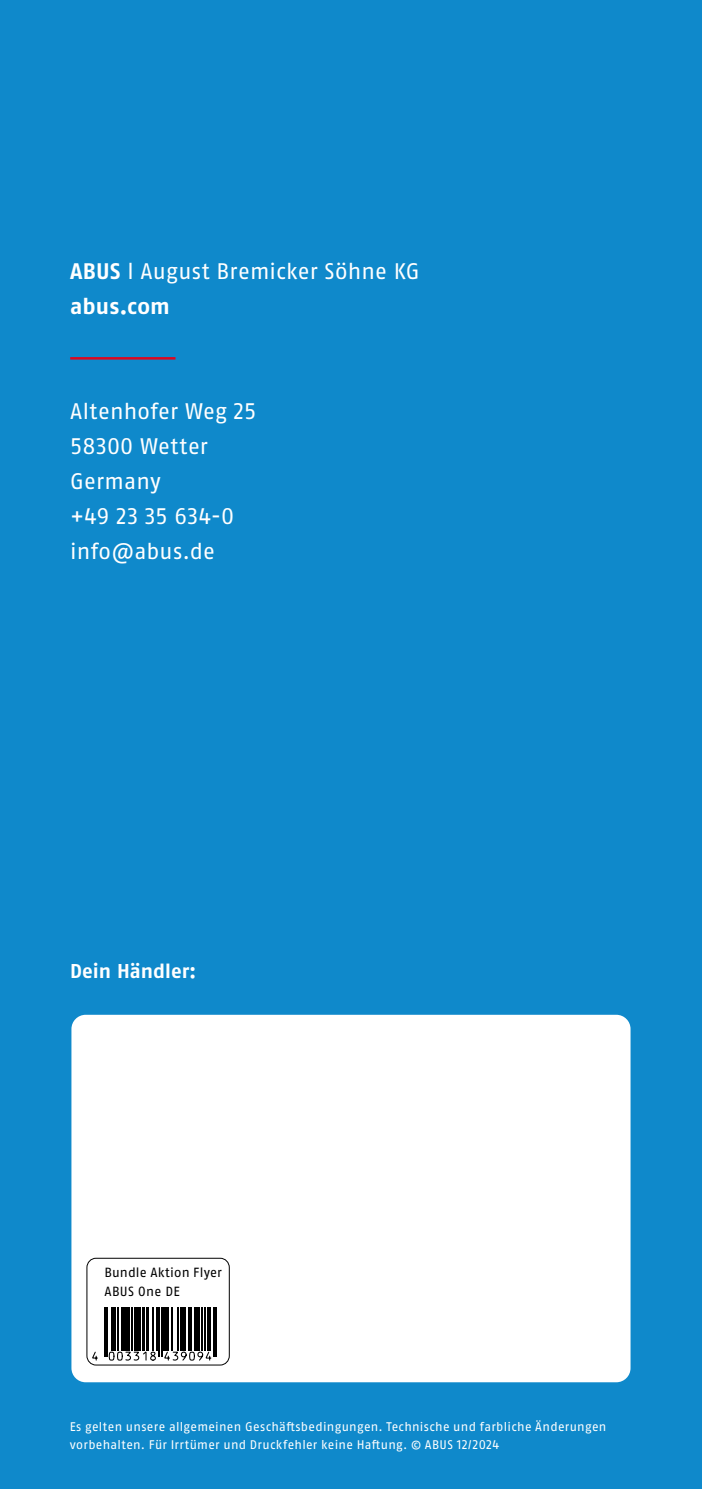
<style>
.page{position:relative;width:702px;height:1489px;background:#fff}
.page>*{position:absolute;margin:0;border:0;box-sizing:border-box;transform-origin:0 0}
.t1{font:22.5px/35px "ABUS Fago Pro";letter-spacing:.01em;color:#fff}
.t2{font:700 20px "ABUS Fago Pro";color:#fff}
.t3{font:13.25px/18.5px "ABUS Fago Pro";letter-spacing:.02em;color:#000}
.t4{font:12.5px/17.5px "ABUS Fago Pro";letter-spacing:.025em;color:#fff}
.s1{font-weight:700}
</style>
<div class="page">
<div style="left:0;top:0;width:702px;height:1488px;background:#0f89cb"></div>
<div style="left:71px;top:1014px;width:559px;height:368px;background:#fff;border-radius:14px"></div>
<hr style="left:70px;top:357px;width:105px;height:2px;background:#db0720">
<div style="left:86px;top:1257px;width:144px;height:108px;border:1px solid #000;border-radius:9px"></div>
<svg style="left:105px;top:1307px;width:112px;height:50px"></svg>
<hr style="left:104px;top:1307px;width:1px;height:49px;background:#000">
<hr style="left:106px;top:1307px;width:2px;height:49px;background:#000">
<hr style="left:111px;top:1307px;width:3px;height:43px;background:#000">
<hr style="left:115px;top:1307px;width:1px;height:43px;background:#000">
<hr style="left:117px;top:1307px;width:1px;height:43px;background:#000">
<hr style="left:121px;top:1307px;width:3px;height:43px;background:#000">
<div style="left:125px;top:1307px;width:5px;height:43px;background:#000"></div>
<hr style="left:131px;top:1307px;width:1px;height:43px;background:#000">
<hr style="left:134px;top:1307px;width:4px;height:43px;background:#000">
<hr style="left:140px;top:1307px;width:1px;height:43px;background:#000">
<hr style="left:142px;top:1307px;width:2px;height:43px;background:#000">
<hr style="left:147px;top:1307px;width:2px;height:43px;background:#000">
<hr style="left:153px;top:1307px;width:1px;height:43px;background:#000">
<hr style="left:156px;top:1307px;width:1px;height:43px;background:#000">
<hr style="left:158px;top:1307px;width:2px;height:49px;background:#000">
<hr style="left:161px;top:1307px;width:1px;height:49px;background:#000">
<hr style="left:163px;top:1307px;width:1px;height:43px;background:#000">
<hr style="left:166px;top:1307px;width:3px;height:43px;background:#000">
<hr style="left:171px;top:1307px;width:2px;height:43px;background:#000">
<hr style="left:177px;top:1307px;width:2px;height:43px;background:#000">
<hr style="left:180px;top:1307px;width:3px;height:43px;background:#000">
<hr style="left:184px;top:1307px;width:2px;height:43px;background:#000">
<hr style="left:188px;top:1307px;width:4px;height:43px;background:#000">
<hr style="left:194px;top:1307px;width:1px;height:43px;background:#000">
<hr style="left:196px;top:1307px;width:4px;height:43px;background:#000">
<hr style="left:201px;top:1307px;width:1px;height:43px;background:#000">
<hr style="left:205px;top:1307px;width:1px;height:43px;background:#000">
<hr style="left:207px;top:1307px;width:3px;height:43px;background:#000">
<hr style="left:213px;top:1307px;width:1px;height:49px;background:#000">
<hr style="left:215px;top:1307px;width:1px;height:49px;background:#000">
<svg style="left:92px;top:1350px;width:120px;height:11px"></svg>
<h1 class="t1" style="left:70px;top:253px;width:351px"><span class="s1">ABUS</span> l August Bremicker Söhne KG <span class="s1">abus.com</span></h1>
<h1 class="t1" style="left:70px;top:393px;width:187px">Altenhofer Weg 25<br>58300 Wetter<br>Germany<br>+49 23 35 634-0 info@abus.de</h1>
<h2 class="t2" style="left:70px;top:959px;width:128px">Dein Händler:</h2>
<p class="t3" style="left:104px;top:1263px;width:119px">Bundle Aktion Flyer<br>ABUS One DE</p>
<p class="t4" style="left:70px;top:1417px;width:538px">Es gelten unsere allgemeinen Geschäftsbedingungen. Technische und farbliche Änderungen vorbehalten. Für Irrtümer und Druckfehler keine Haftung. © ABUS 12/2024</p>
</div>
